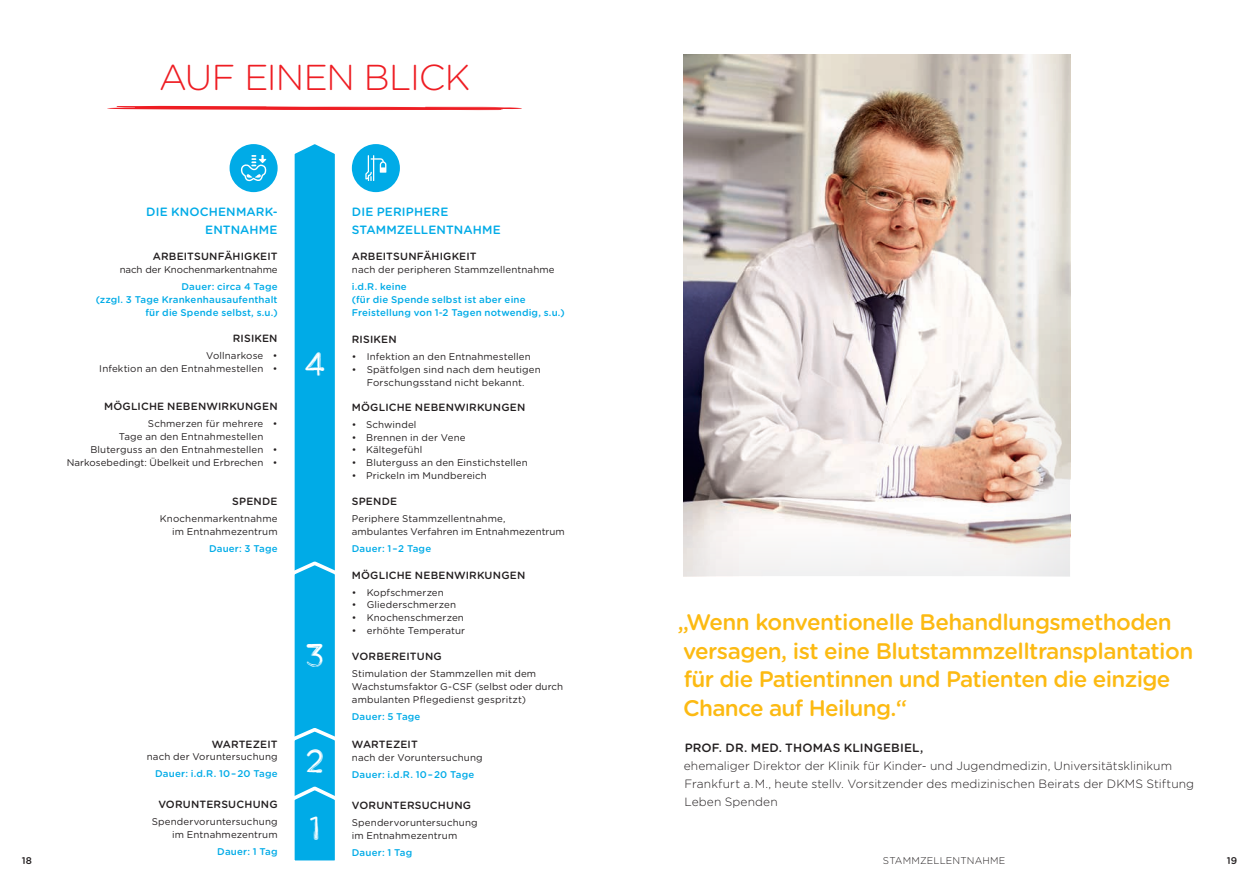
<style>
.page{position:relative;width:1259px;height:893px;background:#fff}
.page>*{position:absolute;margin:0;border:0;box-sizing:border-box;transform-origin:0 0}
.t1{font:300 36px "Gotham Rounded";letter-spacing:-.025em;color:#ee1d23}
.t2{font:34.5px "DKMS Brushed";color:#fff}
.t3{font:500 22.5px/28.5px "Gotham Rounded";letter-spacing:-.025em;color:#fcba13}
.t4{font:300 12px/18px "Gotham Rounded";letter-spacing:.005em;color:#231f20}
.t5{font:500 12px/18px "Gotham Rounded";letter-spacing:.01em;color:#00abe7}
.t6{font:500 12px "Gotham Rounded";letter-spacing:.01em;color:#231f20}
.t7{font:500 10.5px "Gotham Rounded";letter-spacing:.015em;color:#231f20}
.t8{font:9.75px/12.8px "Gotham Rounded";letter-spacing:.015em;color:#231f20}
.t9{font:500 9.75px/12.8px "Gotham Rounded";letter-spacing:.015em;color:#00abe7}
.t10{font:9.75px "Gotham Rounded";letter-spacing:-.01em;color:#231f20}
.t11{font:300 9.75px "Gotham Rounded";letter-spacing:.015em;color:#231f20}
.t12{font:500 9.75px "Gotham Rounded";color:#231f20}
</style>
<div class="page">
<img style="left:683px;top:54px;width:323px;height:471px">
<svg style="left:1006px;top:54px;width:64px;height:471px"></svg>
<svg style="left:683px;top:525px;width:387px;height:51px;fill:#f4f3f2"></svg>
<svg style="left:294px;top:144px;width:41px;height:717px;background:#0aaee7"></svg>
<div style="left:229px;top:144px;width:49px;height:48px;background:#00abe7;border-radius:50%"></div>
<svg style="left:241px;top:155px;width:26px;height:26px"></svg>
<svg style="left:107px;top:106px;width:415px;height:4px;background:#f15459"></svg>
<div style="left:352px;top:144px;width:48px;height:48px;background:#00abe7;border-radius:50%"></div>
<svg style="left:365px;top:155px;width:21px;height:26px"></svg>
<h1 class="t1" style="left:159px;top:53px;width:313px">AUF EINEN BLICK</h1>
<p class="t5" style="left:146px;top:202px;width:133px;text-align:right">DIE KNOCHENMARK-<br>ENTNAHME</p>
<p class="t5" style="left:352px;top:202px;width:150px">DIE PERIPHERE<br>STAMMZELLENTNAHME</p>
<p class="t7" style="left:153px;top:249px;width:126px">ARBEITSUNFÄHIGKEIT</p>
<p class="t10" style="left:120px;top:263px;width:159px">nach der Knochenmarkentnahme</p>
<p class="t9" style="left:96px;top:280px;width:183px;text-align:right">Dauer: circa 4 Tage<br>(zzgl. 3 Tage Krankenhausaufenthalt für die Spende selbst, s.u.)</p>
<p class="t7" style="left:233px;top:331px;width:46px">RISIKEN</p>
<p class="t8" style="left:99px;top:349px;width:180px;text-align:right">Vollnarkose •<br>Infektion an den Entnahmestellen •</p>
<p class="t7" style="left:104px;top:399px;width:175px">MÖGLICHE NEBENWIRKUNGEN</p>
<p class="t8" style="left:148px;top:417px;width:131px">Schmerzen für mehrere •</p>
<p class="t8" style="left:119px;top:430px;width:146px">Tage an den Entnahmestellen</p>
<p class="t8" style="left:90px;top:443px;width:189px">Bluterguss an den Entnahmestellen •</p>
<p class="t8" style="left:67px;top:455px;width:212px">Narkosebedingt: Übelkeit und Erbrechen •</p>
<p class="t7" style="left:232px;top:494px;width:47px">SPENDE</p>
<p class="t8" style="left:160px;top:512px;width:119px;text-align:right">Knochenmarkentnahme im Entnahmezentrum</p>
<p class="t9" style="left:209px;top:541px;width:70px">Dauer: 3 Tage</p>
<p class="t7" style="left:352px;top:249px;width:126px">ARBEITSUNFÄHIGKEIT</p>
<p class="t8" style="left:352px;top:263px;width:204px">nach der peripheren Stammzellentnahme</p>
<p class="t9" style="left:352px;top:280px;width:214px">i.d.R. keine<br>(für die Spende selbst ist aber eine<br>Freistellung von 1-2 Tagen notwendig, s.u.)</p>
<p class="t7" style="left:352px;top:332px;width:46px">RISIKEN</p>
<p class="t8" style="left:352px;top:350px;width:180px">• Infektion an den Entnahmestellen</p>
<p class="t8" style="left:352px;top:363px;width:190px;text-align:center">• Spätfolgen sind nach dem heutigen<br>Forschungsstand nicht bekannt.</p>
<p class="t7" style="left:352px;top:400px;width:175px">MÖGLICHE NEBENWIRKUNGEN</p>
<p class="t8" style="left:352px;top:418px;width:66px">• Schwindel</p>
<p class="t8" style="left:352px;top:430px;width:115px">• Brennen in der Vene</p>
<p class="t8" style="left:352px;top:443px;width:72px">• Kältegefühl</p>
<p class="t8" style="left:352px;top:456px;width:177px">• Bluterguss an den Einstichstellen</p>
<p class="t8" style="left:352px;top:469px;width:137px">• Prickeln im Mundbereich</p>
<p class="t7" style="left:352px;top:494px;width:47px">SPENDE</p>
<p class="t8" style="left:352px;top:512px;width:214px">Periphere Stammzellentnahme,<br>ambulantes Verfahren im Entnahmezentrum</p>
<p class="t9" style="left:352px;top:542px;width:81px">Dauer: 1 – 2 Tage</p>
<p class="t7" style="left:352px;top:567px;width:175px">MÖGLICHE NEBENWIRKUNGEN</p>
<p class="t8" style="left:352px;top:585px;width:94px">• Kopfschmerzen</p>
<p class="t8" style="left:352px;top:598px;width:106px">• Gliederschmerzen</p>
<p class="t8" style="left:352px;top:611px;width:114px">• Knochenschmerzen</p>
<p class="t8" style="left:352px;top:624px;width:115px">• erhöhte Temperatur</p>
<p class="t7" style="left:352px;top:649px;width:91px">VORBEREITUNG</p>
<p class="t8" style="left:352px;top:667px;width:213px">Stimulation der Stammzellen mit dem<br>Wachstumsfaktor G-CSF (selbst oder durch ambulanten Pflegedienst gespritzt)</p>
<p class="t9" style="left:352px;top:710px;width:70px">Dauer: 5 Tage</p>
<p class="t7" style="left:352px;top:737px;width:67px">WARTEZEIT</p>
<p class="t8" style="left:352px;top:751px;width:132px">nach der Voruntersuchung</p>
<p class="t9" style="left:352px;top:768px;width:124px">Dauer: i.d.R. 10 – 20 Tage</p>
<p class="t7" style="left:352px;top:798px;width:121px">VORUNTERSUCHUNG</p>
<p class="t8" style="left:352px;top:815px;width:127px">Spendervoruntersuchung im Entnahmezentrum</p>
<p class="t9" style="left:352px;top:845px;width:62px">Dauer: 1 Tag</p>
<h2 class="t2" style="left:305px;top:338px;width:22px">4</h2>
<h3 class="t3" style="left:678px;top:607px;width:517px">„Wenn konventionelle Behandlungsmethoden versagen, ist eine Blutstammzelltransplantation für die Patientinnen und Patienten die einzige Chance auf Heilung.“</h3>
<p class="t6" style="left:684px;top:739px;width:240px">PROF. DR. MED. THOMAS KLINGEBIEL,</p>
<p class="t4" style="left:684px;top:756px;width:512px">ehemaliger Direktor der Klinik für Kinder- und Jugendmedizin, Universitätsklinikum<br>Frankfurt a. M., heute stellv. Vorsitzender des medizinischen Beirats der DKMS Stiftung<br>Leben Spenden</p>
<h2 class="t2" style="left:306px;top:630px;width:19px">3</h2>
<p class="t7" style="left:212px;top:736px;width:67px">WARTEZEIT</p>
<p class="t8" style="left:147px;top:750px;width:132px">nach der Voruntersuchung</p>
<p class="t9" style="left:155px;top:767px;width:124px">Dauer: i.d.R. 10 – 20 Tage</p>
<p class="t7" style="left:158px;top:797px;width:121px">VORUNTERSUCHUNG</p>
<p class="t8" style="left:152px;top:815px;width:127px;text-align:right">Spendervoruntersuchung im Entnahmezentrum</p>
<p class="t9" style="left:217px;top:844px;width:62px">Dauer: 1 Tag</p>
<h2 class="t2" style="left:306px;top:735px;width:20px">2</h2>
<h2 class="t2" style="left:309px;top:803px;width:12px">1</h2>
<p class="t12" style="left:22px;top:854px;width:12px">18</p>
<p class="t12" style="left:1226px;top:854px;width:12px">19</p>
<p class="t11" style="left:883px;top:854px;width:124px">STAMMZELLENTNAHME</p>
</div>
